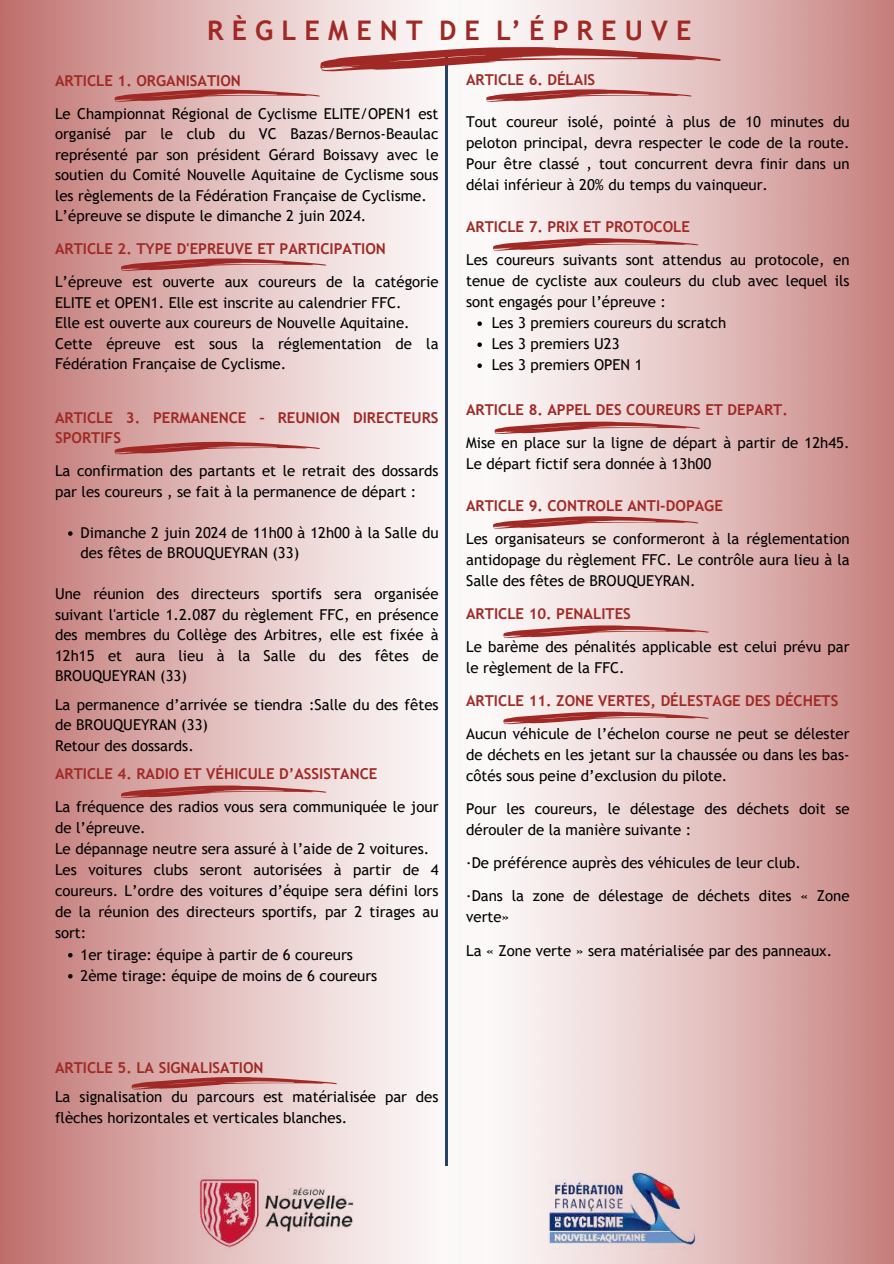
<style>
.page{position:relative;width:894px;height:1264px;background:#fff}
.page>*{position:absolute;margin:0;border:0;box-sizing:border-box;transform-origin:0 0}
.t1{font:700 27px "Trebuchet MS";color:#a02925}
.t2{font:15px/20.5px "Trebuchet MS";color:#000}
.t3{font:700 15px/20.5px "Trebuchet MS";color:#a02925}
</style>
<div class="page">
<div style="left:0;top:0;width:485px;height:1263px;background:linear-gradient(to right,#c17572,#fff)"></div>
<div style="left:445px;top:0;width:448px;height:1263px;background:linear-gradient(to right,#fff,#cb8886)"></div>
<svg style="left:68px;top:531px;width:5px;height:5px"></svg>
<svg style="left:68px;top:953px;width:5px;height:4px"></svg>
<svg style="left:68px;top:974px;width:5px;height:4px"></svg>
<svg style="left:114px;top:89px;width:206px;height:13px"></svg>
<svg style="left:477px;top:321px;width:5px;height:5px"></svg>
<svg style="left:477px;top:342px;width:5px;height:5px"></svg>
<svg style="left:477px;top:363px;width:5px;height:5px"></svg>
<svg style="left:121px;top:258px;width:205px;height:13px"></svg>
<svg style="left:114px;top:442px;width:206px;height:12px"></svg>
<hr style="left:445px;top:50px;width:2px;height:1115px;background:#274266">
<svg style="left:320px;top:47px;width:400px;height:25px"></svg>
<svg style="left:486px;top:89px;width:205px;height:13px"></svg>
<svg style="left:121px;top:785px;width:205px;height:12px"></svg>
<svg style="left:131px;top:1076px;width:206px;height:13px"></svg>
<img style="left:542px;top:1165px;width:157px;height:86px">
<img style="left:193px;top:1173px;width:169px;height:78px">
<svg style="left:493px;top:238px;width:205px;height:12px"></svg>
<svg style="left:494px;top:421px;width:206px;height:13px"></svg>
<svg style="left:493px;top:516px;width:205px;height:12px"></svg>
<svg style="left:503px;top:711px;width:205px;height:13px"></svg>
<svg style="left:503px;top:625px;width:205px;height:13px"></svg>
<h1 class="t1" style="left:207px;top:14px;width:485px">R È G L E M E N T D E L’ É P R E U V E</h1>
<p class="t3" style="left:55px;top:70px;width:187px">ARTICLE 1. ORGANISATION</p>
<p class="t2" style="left:55px;top:103px;width:385px">Le Championnat Régional de Cyclisme ELITE/OPEN1 est organisé par le club du VC Bazas/Bernos-Beaulac représenté par son président Gérard Boissavy avec le soutien du Comité Nouvelle Aquitaine de Cyclisme sous les règlements de la Fédération Française de Cyclisme.<br>L’épreuve se dispute le dimanche 2 juin 2024.</p>
<p class="t3" style="left:55px;top:238px;width:332px">ARTICLE 2. TYPE D'EPREUVE ET PARTICIPATION</p>
<p class="t2" style="left:55px;top:271px;width:385px">L’épreuve est ouverte aux coureurs de la catégorie ELITE et OPEN1. Elle est inscrite au calendrier FFC.<br>Elle est ouverte aux coureurs de Nouvelle Aquitaine.<br>Cette épreuve est sous la réglementation de la Fédération Française de Cyclisme.</p>
<p class="t3" style="left:55px;top:407px;width:385px">ARTICLE 3. PERMANENCE – REUNION DIRECTEURS<br>SPORTIFS</p>
<p class="t2" style="left:55px;top:460px;width:385px">La confirmation des partants et le retrait des dossards par les coureurs , se fait à la permanence de départ :</p>
<p class="t2" style="left:80px;top:522px;width:359px">Dimanche 2 juin 2024 de 11h00 à 12h00 à la Salle du des fêtes de BROUQUEYRAN (33)</p>
<p class="t2" style="left:55px;top:583px;width:385px;text-align:justify">Une réunion des directeurs sportifs sera organisée suivant l'article 1.2.087 du règlement FFC, en présence des membres du Collège des Arbitres, elle est fixée à 12h15 et aura lieu à la Salle du des fêtes de BROUQUEYRAN (33)</p>
<p class="t2" style="left:55px;top:694px;width:385px">La permanence d’arrivée se tiendra :Salle du des fêtes de BROUQUEYRAN (33)<br>Retour des dossards.</p>
<p class="t3" style="left:55px;top:763px;width:324px">ARTICLE 4. RADIO ET VÉHICULE D’ASSISTANCE</p>
<p class="t2" style="left:55px;top:796px;width:385px">La fréquence des radios vous sera communiquée le jour</p>
<p class="t2" style="left:55px;top:817px;width:92px">de l’épreuve.</p>
<p class="t2" style="left:55px;top:838px;width:375px">Le dépannage neutre sera assuré à l’aide de 2 voitures.</p>
<p class="t2" style="left:55px;top:859px;width:385px">Les voitures clubs seront autorisées à partir de 4</p>
<p class="t2" style="left:55px;top:880px;width:385px">coureurs. L’ordre des voitures d’équipe sera défini lors</p>
<p class="t2" style="left:55px;top:901px;width:385px">de la réunion des directeurs sportifs, par 2 tirages au</p>
<p class="t2" style="left:55px;top:922px;width:33px">sort:</p>
<p class="t2" style="left:81px;top:943px;width:274px">1er tirage: équipe à partir de 6 coureurs</p>
<p class="t2" style="left:81px;top:964px;width:298px">2ème tirage: équipe de moins de 6 coureurs</p>
<p class="t3" style="left:466px;top:69px;width:131px">ARTICLE 6. DÉLAIS</p>
<p class="t2" style="left:466px;top:111px;width:385px;line-height:21px;text-align:justify">Tout coureur isolé, pointé à plus de 10 minutes du peloton principal, devra respecter le code de la route.<br>Pour être classé , tout concurrent devra finir dans un délai inférieur à 20% du temps du vainqueur.</p>
<p class="t3" style="left:466px;top:216px;width:225px">ARTICLE 7. PRIX ET PROTOCOLE</p>
<p class="t2" style="left:466px;top:249px;width:385px">Les coureurs suivants sont attendus au protocole, en</p>
<p class="t2" style="left:466px;top:270px;width:385px">tenue de cycliste aux couleurs du club avec lequel ils</p>
<p class="t2" style="left:466px;top:291px;width:201px">sont engagés pour l’épreuve :</p>
<p class="t2" style="left:491px;top:312px;width:236px">Les 3 premiers coureurs du scratch</p>
<p class="t2" style="left:491px;top:333px;width:129px">Les 3 premiers U23</p>
<p class="t2" style="left:491px;top:354px;width:152px">Les 3 premiers OPEN 1</p>
<p class="t3" style="left:466px;top:399px;width:323px">ARTICLE 8. APPEL DES COUREURS ET DEPART.</p>
<p class="t2" style="left:466px;top:432px;width:385px;line-height:21px">Mise en place sur la ligne de départ à partir de 12h45.<br>Le départ fictif sera donnée à 13h00</p>
<p class="t3" style="left:466px;top:495px;width:258px">ARTICLE 9. CONTROLE ANTI-DOPAGE</p>
<p class="t2" style="left:466px;top:528px;width:385px;line-height:21px;text-align:justify">Les organisateurs se conformeront à la réglementation antidopage du règlement FFC. Le contrôle aura lieu à la Salle des fêtes de BROUQUEYRAN.</p>
<p class="t3" style="left:466px;top:603px;width:166px">ARTICLE 10. PENALITES</p>
<p class="t2" style="left:466px;top:636px;width:385px;line-height:21px">Le barème des pénalités applicable est celui prévu par le règlement de la FFC.</p>
<p class="t3" style="left:466px;top:690px;width:373px">ARTICLE 11. ZONE VERTES, DÉLESTAGE DES DÉCHETS</p>
<p class="t2" style="left:466px;top:723px;width:385px;line-height:21px;text-align:justify">Aucun véhicule de l’échelon course ne peut se délester de déchets en les jetant sur la chaussée ou dans les bas&shy;côtés sous peine d’exclusion du pilote.</p>
<p class="t2" style="left:466px;top:798px;width:385px;line-height:21px">Pour les coureurs, le délestage des déchets doit se dérouler de la manière suivante :</p>
<p class="t2" style="left:466px;top:846px;width:385px;line-height:33px">·De préférence auprès des véhicules de leur club.<br>·Dans la zone de délestage de déchets dites « Zone</p>
<p class="t2" style="left:466px;top:900px;width:367px;line-height:33px">verte»<br>La « Zone verte » sera matérialisée par des panneaux.</p>
<p class="t3" style="left:55px;top:1056px;width:210px">ARTICLE 5. LA SIGNALISATION</p>
<p class="t2" style="left:55px;top:1085px;width:385px;line-height:21px">La signalisation du parcours est matérialisée par des flèches horizontales et verticales blanches.</p>
</div>
